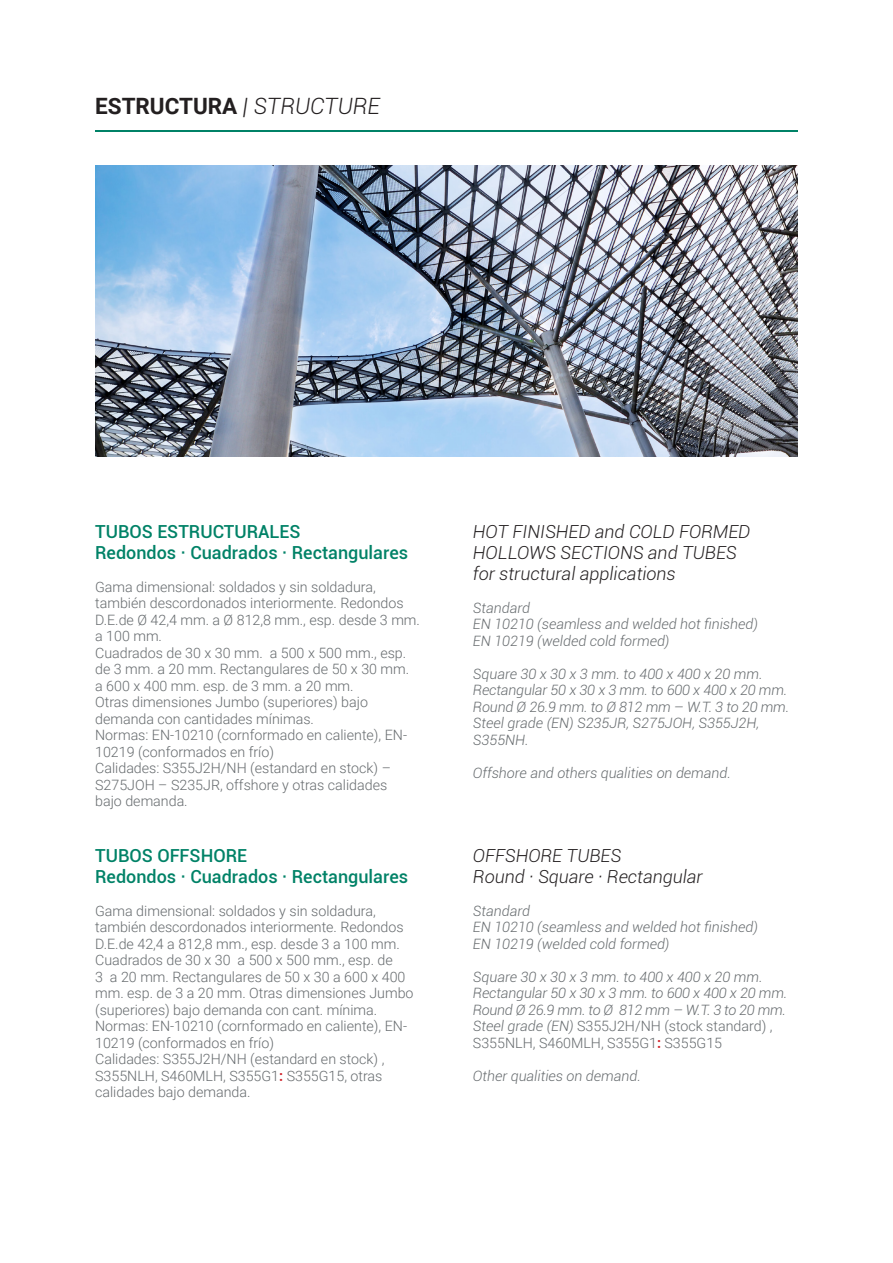
<style>
.page{position:relative;width:893px;height:1263px;background:#fff}
.page>*{position:absolute;margin:0;border:0;box-sizing:border-box;transform-origin:0 0}
.Texto_protubsa{font:700 22.5px "Roboto";color:#231f20}
.t1{font:italic 300 18px/21px "Roboto";color:#231f20}
.t2{font:500 18px "Roboto";color:#008267}
.t3{font:300 14.25px/16.5px "Roboto";color:#666b6e}
.t4{font:italic 300 14.25px/16.5px "Roboto";color:#666b6e}
.t5{font:italic 300 14.25px "Roboto";letter-spacing:-.02em;color:#666b6e}
.s1{font-weight:300;font-style:italic}
.s2{font-weight:700;color:#d1232a}
.s3{font-style:italic}
</style>
<div class="page">
<hr style="left:95px;top:130px;width:703px;height:2px;background:#008267">
<img style="left:95px;top:166px;width:703px;height:290px">
<p class="Texto_protubsa" style="left:95px;top:91px;width:286px">ESTRUCTURA <span class="s1">| STRUCTURE</span></p>
<p class="t2" style="left:95px;top:519px;width:207px">TUBOS ESTRUCTURALES</p>
<p class="t2" style="left:95px;top:540px;width:314px">Redondos · Cuadrados · Rectangulares</p>
<p class="t3" style="left:95px;top:578px;width:326px">Gama dimensional: soldados y sin soldadura, también descordonados interiormente. Redondos D.E.de Ø 42,4 mm. a Ø 812,8 mm., esp. desde 3 mm. a 100 mm.</p>
<p class="t3" style="left:95px;top:644px;width:316px">Cuadrados de 30 x 30 mm. a 500 x 500 mm., esp. de 3 mm. a 20 mm. Rectangulares de 50 x 30 mm. a 600 x 400 mm. esp. de 3 mm. a 20 mm.</p>
<p class="t3" style="left:95px;top:693px;width:274px">Otras dimensiones Jumbo (superiores) bajo demanda con cantidades mínimas.</p>
<p class="t3" style="left:95px;top:726px;width:313px">Normas: EN-10210 (cornformado en caliente), EN-<br>10219 (conformados en frío)</p>
<p class="t3" style="left:95px;top:759px;width:297px">Calidades: S355J2H/NH (estandard en stock) –<br>S275JOH – S235JR, offshore y otras calidades bajo demanda.</p>
<p class="t2" style="left:95px;top:842px;width:153px">TUBOS OFFSHORE</p>
<p class="t2" style="left:95px;top:863px;width:314px">Redondos · Cuadrados · Rectangulares</p>
<p class="t3" style="left:95px;top:902px;width:310px">Gama dimensional: soldados y sin soldadura, también descordonados interiormente. Redondos<br>D.E.de 42,4 a 812,8 mm., esp. desde 3 a 100 mm.</p>
<p class="t3" style="left:95px;top:951px;width:320px">Cuadrados de 30 x 30 a 500 x 500 mm., esp. de<br>3 a 20 mm. Rectangulares de 50 x 30 a 600 x 400 mm. esp. de 3 a 20 mm. Otras dimensiones Jumbo (superiores) bajo demanda con cant. mínima.</p>
<p class="t3" style="left:95px;top:1017px;width:313px">Normas: EN-10210 (cornformado en caliente), EN-<br>10219 (conformados en frío)</p>
<p class="t3" style="left:95px;top:1050px;width:291px">Calidades: S355J2H/NH (estandard en stock) ,<br>S355NLH, S460MLH, S355G1<span class="s2">:</span> S355G15, otras calidades bajo demanda.</p>
<p class="t1" style="left:473px;top:520px;width:279px">HOT FINISHED and COLD FORMED<br>HOLLOWS SECTIONS and TUBES</p>
<p class="t1" style="left:473px;top:562px;width:204px">for structural applications</p>
<p class="t4" style="left:473px;top:599px;width:59px">Standard</p>
<p class="t4" style="left:473px;top:615px;width:286px">EN 10210 (seamless and welded hot finished)</p>
<p class="t4" style="left:473px;top:632px;width:198px">EN 10219 (welded cold formed)</p>
<p class="t4" style="left:473px;top:665px;width:291px">Square 30 x 30 x 3 mm. to 400 x 400 x 20 mm.</p>
<p class="t4" style="left:473px;top:681px;width:316px">Rectangular 50 x 30 x 3 mm. to 600 x 400 x 20 mm.</p>
<p class="t4" style="left:473px;top:698px;width:318px">Round Ø 26.9 mm. to Ø 812 mm – W.T. 3 to 20 mm.</p>
<p class="t4" style="left:473px;top:714px;width:288px">Steel grade (EN) S235JR, S275JOH, S355J2H,<br>S355NH.</p>
<p class="t4" style="left:473px;top:764px;width:259px">Offshore and others qualities on demand.</p>
<p class="t1" style="left:473px;top:844px;width:150px">OFFSHORE TUBES</p>
<p class="t1" style="left:473px;top:865px;width:231px">Round · Square · Rectangular</p>
<p class="t4" style="left:473px;top:902px;width:59px">Standard</p>
<p class="t4" style="left:473px;top:918px;width:286px">EN 10210 (seamless and welded hot finished)</p>
<p class="t4" style="left:473px;top:935px;width:198px">EN 10219 (welded cold formed)</p>
<p class="t4" style="left:473px;top:968px;width:291px">Square 30 x 30 x 3 mm. to 400 x 400 x 20 mm.</p>
<p class="t4" style="left:473px;top:984px;width:316px">Rectangular 50 x 30 x 3 mm. to 600 x 400 x 20 mm.</p>
<p class="t5" style="left:473px;top:1000px;width:314px">Round Ø 26.9 mm. to Ø 812 mm – W.T. 3 to 20 mm.</p>
<p class="t3" style="left:473px;top:1017px;width:301px"><span class="s3">Steel grade (EN)</span> S355J2H/NH (stock standard) ,<br>S355NLH, S460MLH, S355G1<span class="s2">:</span> S355G15</p>
<p class="t4" style="left:473px;top:1067px;width:169px">Other qualities on demand.</p>
</div>
